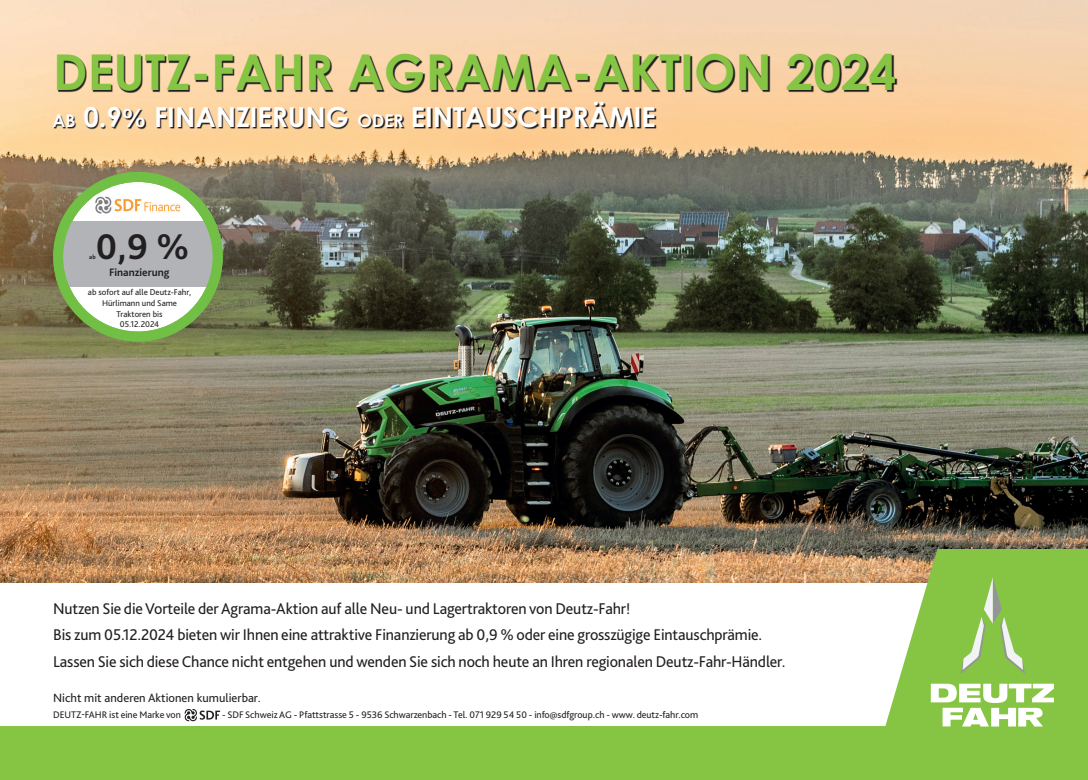
<style>
.page{position:relative;width:1088px;height:780px;background:#fff}
.page>*{position:absolute;margin:0;border:0;box-sizing:border-box;transform-origin:0 0}
.t1{font:700 49.38px "Century Gothic";color:#86c443}
.t2{font:700 37.5px "Bliss Pro";color:#231f20}
.t3{font:700 27.5px "Century Gothic";color:#fff}
.t4{font:16.25px "Bliss Pro";letter-spacing:-.01em;color:#231f20}
.t5{font:12.5px "Bliss Pro";color:#231f20}
.t6{font:700 11.25px "Bliss Pro";color:#231f20}
.t7{font:10px "Bliss Pro";letter-spacing:-.005em;color:#231f20}
.t8{font:8.75px/10.6px "Bliss Pro";color:#231f20;text-align:center}
.t9{font:700 6.25px "Bliss Pro";color:#231f20}
.s1{font-size:17.5px}
.s2{font-family:"Bliss Pro"}
</style>
<div class="page">
<img style="left:0;top:0;width:1088px;height:582px">
<div style="left:0;top:726px;width:1072px;height:29px;background:#86c443"></div>
<svg style="left:877px;top:549px;width:178px;height:178px;fill:#86c443"></svg>
<svg style="left:931px;top:683px;width:124px;height:43px"></svg>
<svg style="left:960px;top:577px;width:65px;height:97px;background:#95c761"></svg>
<div style="left:1055px;top:549px;width:33px;height:223px;background:#86c443"></div>
<div style="left:0;top:737px;width:1088px;height:43px;background:#86c443"></div>
<svg style="left:185px;top:709px;width:35px;height:12px"></svg>
<svg style="left:54px;top:55px;width:843px;height:75px;background:#bc9d7b"></svg>
<svg style="left:58px;top:177px;width:160px;height:159px"></svg>
<img style="left:93px;top:195px;width:93px;height:25px">
<div style="left:62px;top:222px;width:151px;height:65px;background:#b2b3b7"></div>
<div style="left:53px;top:172px;width:170px;height:169px;border:10px solid #71bf44;border-radius:50%"></div>
<p class="t1" style="left:53px;top:35px;width:845px">DEUTZ-FAHR AGRAMA-AKTION 2024</p>
<p class="t3" style="left:52px;top:96px;width:605px"><span class="s1">AB</span> 0.9<span class="s2">%</span> FINANZIERUNG <span class="s1">ODER</span> EINTAUSCHPRÄMIE</p>
<p class="t2" style="left:96px;top:223px;width:95px">0,9 %</p>
<p class="t6" style="left:109px;top:265px;width:62px">Finanzierung</p>
<p class="t8" style="left:88px;top:287px;width:105px">ab sofort auf alle Deutz-Fahr,<br>Hürlimann und Same</p>
<p class="t8" style="left:117px;top:308px;width:48px">Traktoren bis</p>
<p class="t8" style="left:120px;top:319px;width:41px">05.12.2024</p>
<p class="t9" style="left:89px;top:253px;width:8px">ab</p>
<p class="t4" style="left:53px;top:598px;width:579px">Nutzen Sie die Vorteile der Agrama-Aktion auf alle Neu- und Lagertraktoren von Deutz-Fahr!</p>
<p class="t4" style="left:53px;top:625px;width:711px">Bis zum 05.12.2024 bieten wir Ihnen eine attraktive Finanzierung ab 0,9 % oder eine grosszügige Eintauschprämie.</p>
<p class="t4" style="left:53px;top:651px;width:734px">Lassen Sie sich diese Chance nicht entgehen und wenden Sie sich noch heute an Ihren regionalen Deutz-Fahr-Händler.</p>
<p class="t5" style="left:53px;top:689px;width:209px">Nicht mit anderen Aktionen kumulierbar.</p>
<p class="t7" style="left:53px;top:708px;width:129px">DEUTZ-FAHR ist eine Marke von</p>
<p class="t7" style="left:222px;top:708px;width:478px">- SDF Schweiz AG - Pfattstrasse 5 - 9536 Schwarzenbach - Tel. 071 929 54 50 - info@sdfgroup.ch - www. deutz-fahr.com</p>
</div>
